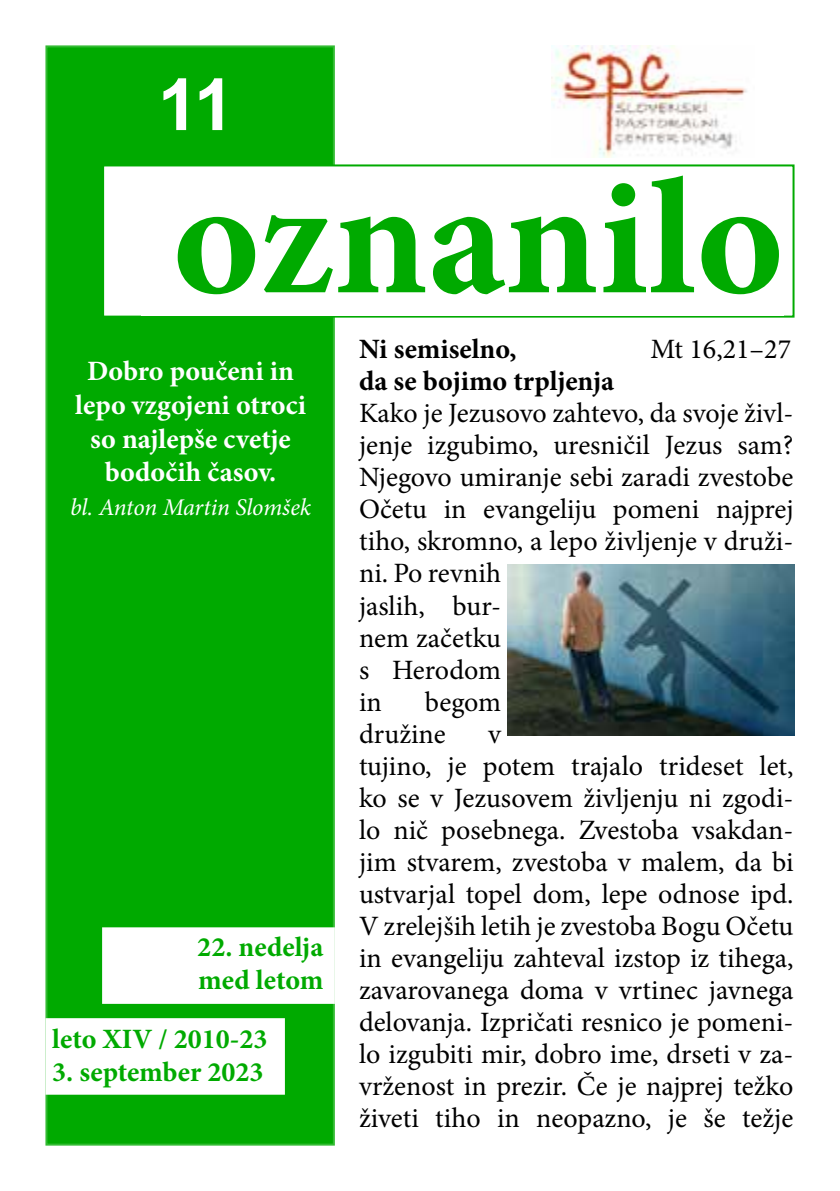
<style>
.page{position:relative;width:840px;height:1191px;background:#fff}
.page>*{position:absolute;margin:0;border:0;box-sizing:border-box;transform-origin:0 0}
.t1{font:700 166px "Minion Pro";color:#0a0}
.t2{font:700 72px "Arial";color:#fff}
.t3{font:28px/32px "Minion Pro";color:#000}
.t4{font:700 28px/33.6px "Minion Pro";color:#fff;text-align:center}
.t5{font:700 28px/33.6px "Minion Pro";color:#0a0}
.t6{font:700 28px "Minion Pro";color:#000}
.t7{font:italic 24px "Minion Pro";letter-spacing:-.01em;color:#fff}
</style>
<div class="page">
<div style="left:45px;top:45px;width:289px;height:1100px;background:#0a0;border:2px solid #3b3"></div>
<div style="left:102px;top:164px;width:692px;height:154px;background:#fff;border:2px solid #0a0"></div>
<img style="left:551px;top:45px;width:196px;height:113px">
<div style="left:45px;top:1018px;width:240px;height:76px;background:#fff;border:2px solid #fff"></div>
<div style="left:102px;top:927px;width:232px;height:77px;background:#fff;border:2px solid #fff"></div>
<div style="left:142px;top:171px;width:641px;height:145px;background:#fff"></div>
<img style="left:507px;top:564px;width:287px;height:171px">
<h2 class="t2" style="left:158px;top:54px;width:78px">11</h2>
<h1 class="t1" style="left:173px;top:122px;width:612px">oznanilo</h1>
<p class="t4" style="left:75px;top:354px;width:232px">Dobro poučeni in lepo vzgojeni otroci so najlepše cvetje bodočih časov.</p>
<p class="t7" style="left:70px;top:491px;width:242px">bl. Anton Martin Slomšek</p>
<p class="t5" style="left:197px;top:929px;width:127px">22. nedelja med letom</p>
<p class="t5" style="left:52px;top:1021px;width:216px">leto XIV / 2010-23</p>
<p class="t5" style="left:52px;top:1055px;width:213px">3. september 2023</p>
<p class="t6" style="left:359px;top:330px;width:159px">Ni semiselno,</p>
<p class="t3" style="left:650px;top:333px;width:142px">Mt 16,21–27</p>
<p class="t6" style="left:359px;top:362px;width:257px">da se bojimo trpljenja</p>
<p class="t3" style="left:359px;top:397px;width:436px">Kako je Jezusovo zahtevo, da svoje živl&shy;jenje izgubimo, uresničil Jezus sam?<br>Njegovo umiranje sebi zaradi zvestobe<br>Očetu in evangeliju pomeni najprej tiho, skromno, a lepo življenje v druži&shy;ni. Po revnih<br>jaslih, bur-<br>nem začetku<br>s Herodom<br>in</p>
<p class="t3" style="left:359px;top:685px;width:143px;text-indent:66px">begom družine</p>
<p class="t3" style="left:359px;top:717px;width:436px;text-indent:129px">v<br>tujino, je potem trajalo trideset let, ko se v Jezusovem življenju ni zgodi&shy;lo nič posebnega. Zvestoba vsakdan&shy;jim stvarem, zvestoba v malem, da bi ustvarjal topel dom, lepe odnose ipd.<br>V zrelejših letih je zvestoba Bogu Očetu in evangeliju zahteval izstop iz tihega, zavarovanega doma v vrtinec javnega delovanja. Izpričati resnico je pomeni&shy;lo izgubiti mir, dobro ime, drseti v za&shy;vrženost in prezir. Če je najprej težko živeti tiho in neopazno, je še težje</p>
</div>
